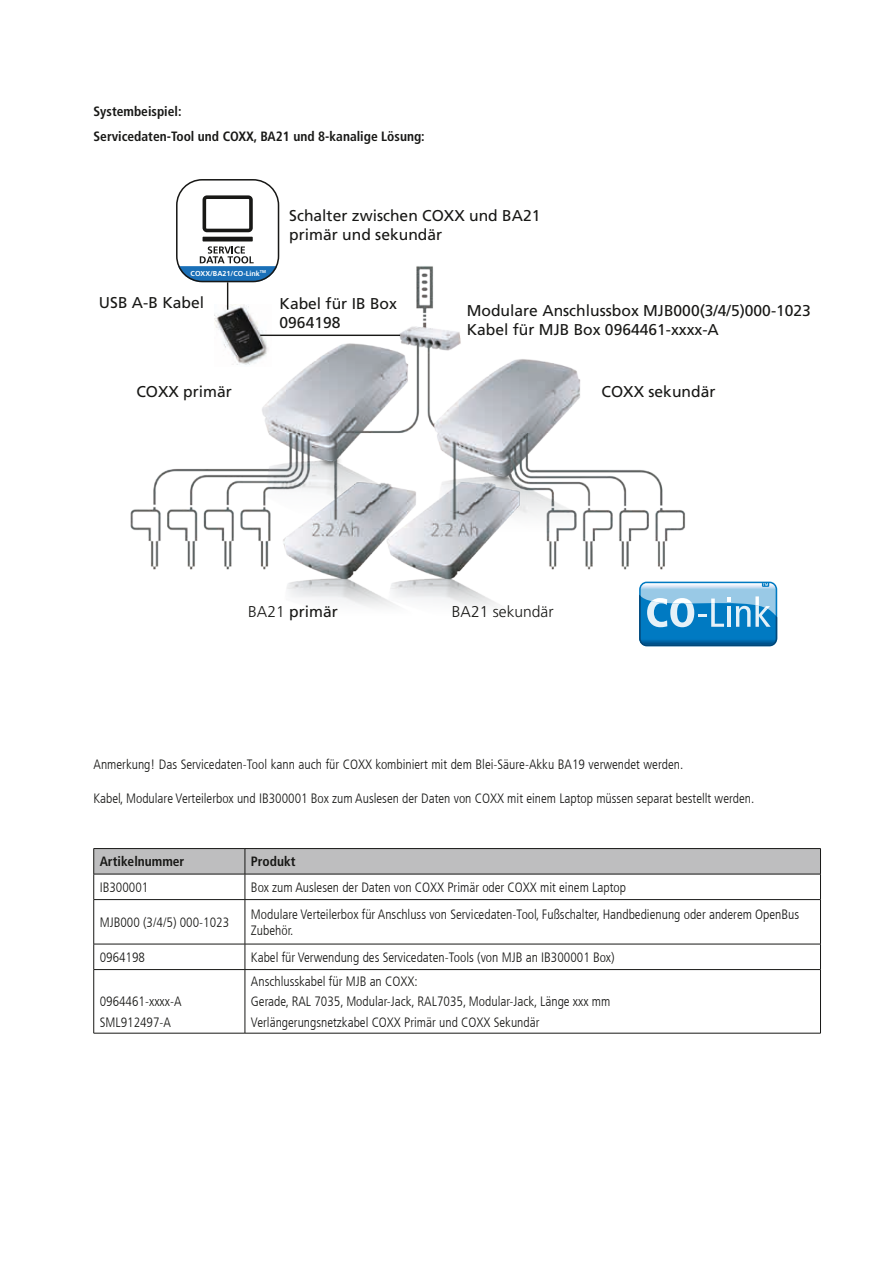
<style>
.page{position:relative;width:893px;height:1263px;background:#fff}
.page>*{position:absolute;margin:0;border:0;box-sizing:border-box;transform-origin:0 0}
.t1{font:15.6px/18.8px "Frutiger LT Std";color:#181816}
.t2{font:300 15.6px "Frutiger LT Std";color:#181816}
.t3{font:300 condensed 13.5px/20.4px "Frutiger LT Com";color:#181816}
.t4{font:700 condensed 13.5px/24.8px "Frutiger LT Com";color:#181816}
.t5{font:700 7.2px "Frutiger LT Std";color:#fff}
.s1{font-weight:300}
</style>
<div class="page">
<svg style="left:93px;top:848px;width:728px;height:51px"></svg>
<hr style="left:94px;top:899px;width:151px;height:1px;background:#181816">
<hr style="left:93px;top:900px;width:1px;height:44px;background:#181816">
<hr style="left:245px;top:899px;width:576px;height:1px;background:#181816">
<hr style="left:245px;top:900px;width:1px;height:44px;background:#181816">
<hr style="left:820px;top:900px;width:1px;height:44px;background:#181816">
<hr style="left:94px;top:944px;width:151px;height:1px;background:#181816">
<svg style="left:93px;top:944px;width:1px;height:25px"></svg>
<hr style="left:245px;top:944px;width:576px;height:1px;background:#181816">
<svg style="left:245px;top:944px;width:1px;height:25px"></svg>
<svg style="left:820px;top:944px;width:1px;height:25px"></svg>
<hr style="left:94px;top:969px;width:151px;height:1px;background:#181816">
<hr style="left:93px;top:970px;width:1px;height:63px;background:#181816">
<hr style="left:245px;top:969px;width:576px;height:1px;background:#181816">
<hr style="left:245px;top:970px;width:1px;height:63px;background:#181816">
<hr style="left:820px;top:970px;width:1px;height:63px;background:#181816">
<hr style="left:94px;top:1033px;width:151px;height:1px;background:#181816">
<hr style="left:245px;top:1033px;width:576px;height:1px;background:#181816">
<img style="left:130px;top:235px;width:570px;height:372px">
<img style="left:215px;top:310px;width:56px;height:56px">
<hr style="left:260px;top:335px;width:140px;height:1px;background:#181816">
<svg style="left:176px;top:179px;width:103px;height:131px"></svg>
<svg style="left:639px;top:582px;width:138px;height:64px;background:#54a2d0"></svg>
<p class="t4" style="left:94px;top:99px;width:333px">Systembeispiel:<br>Servicedaten-Tool und COXX, BA21 und 8-kanalige Lösung:</p>
<p class="t5" style="left:191px;top:269px;width:77px">COXX/BA21/CO-Link<sup>TM</sup></p>
<p class="t1" style="left:99px;top:293px;width:107px">USB A-B Kabel</p>
<p class="t1" style="left:289px;top:206px;width:253px">Schalter zwischen COXX und BA21 primär und sekundär</p>
<p class="t1" style="left:280px;top:294px;width:119px">Kabel für IB Box<br>0964198</p>
<p class="t1" style="left:467px;top:301px;width:346px">Modulare Anschlussbox MJB000(3/4/5)000-1023<br>Kabel für MJB Box 0964461-xxxx-A</p>
<p class="t1" style="left:136px;top:382px;width:97px">COXX primär</p>
<p class="t1" style="left:602px;top:382px;width:115px">COXX sekundär</p>
<p class="t1" style="left:248px;top:602px;width:91px"><span class="s1">BA21</span> primär</p>
<p class="t2" style="left:452px;top:602px;width:103px">BA21 sekundär</p>
<p class="t3" style="left:94px;top:754px;width:591px">Anmerkung! Das Servicedaten-Tool kann auch für COXX kombiniert mit dem Blei-Säure-Akku BA19 verwendet werden.</p>
<p class="t3" style="left:94px;top:789px;width:662px">Kabel, Modulare Verteilerbox und IB300001 Box zum Auslesen der Daten von COXX mit einem Laptop müssen separat bestellt werden.</p>
<p class="t4" style="left:100px;top:849px;width:86px">Artikelnummer</p>
<p class="t4" style="left:251px;top:849px;width:46px">Produkt</p>
<p class="t3" style="left:100px;top:877px;width:50px">IB300001</p>
<p class="t3" style="left:251px;top:877px;width:376px">Box zum Auslesen der Daten von COXX Primär oder COXX mit einem Laptop</p>
<p class="t3" style="left:100px;top:912px;width:131px">MJB000 (3/4/5) 000-1023</p>
<p class="t3" style="left:251px;top:906px;width:550px;line-height:16.2px">Modulare Verteilerbox für Anschluss von Servicedaten-Tool, Fußschalter, Handbedienung oder anderem OpenBus<br>Zubehör.</p>
<p class="t3" style="left:100px;top:947px;width:47px">0964198</p>
<p class="t3" style="left:251px;top:947px;width:365px">Kabel für Verwendung des Servicedaten-Tools (von MJB an IB300001 Box)</p>
<p class="t3" style="left:100px;top:991px;width:83px">0964461-xxxx-A<br>SML912497-A</p>
<p class="t3" style="left:251px;top:971px;width:361px">Anschlusskabel für MJB an COXX:<br>Gerade, RAL 7035, Modular-Jack, RAL7035, Modular-Jack, Länge xxx mm<br>Verlängerungsnetzkabel COXX Primär und COXX Sekundär</p>
</div>
